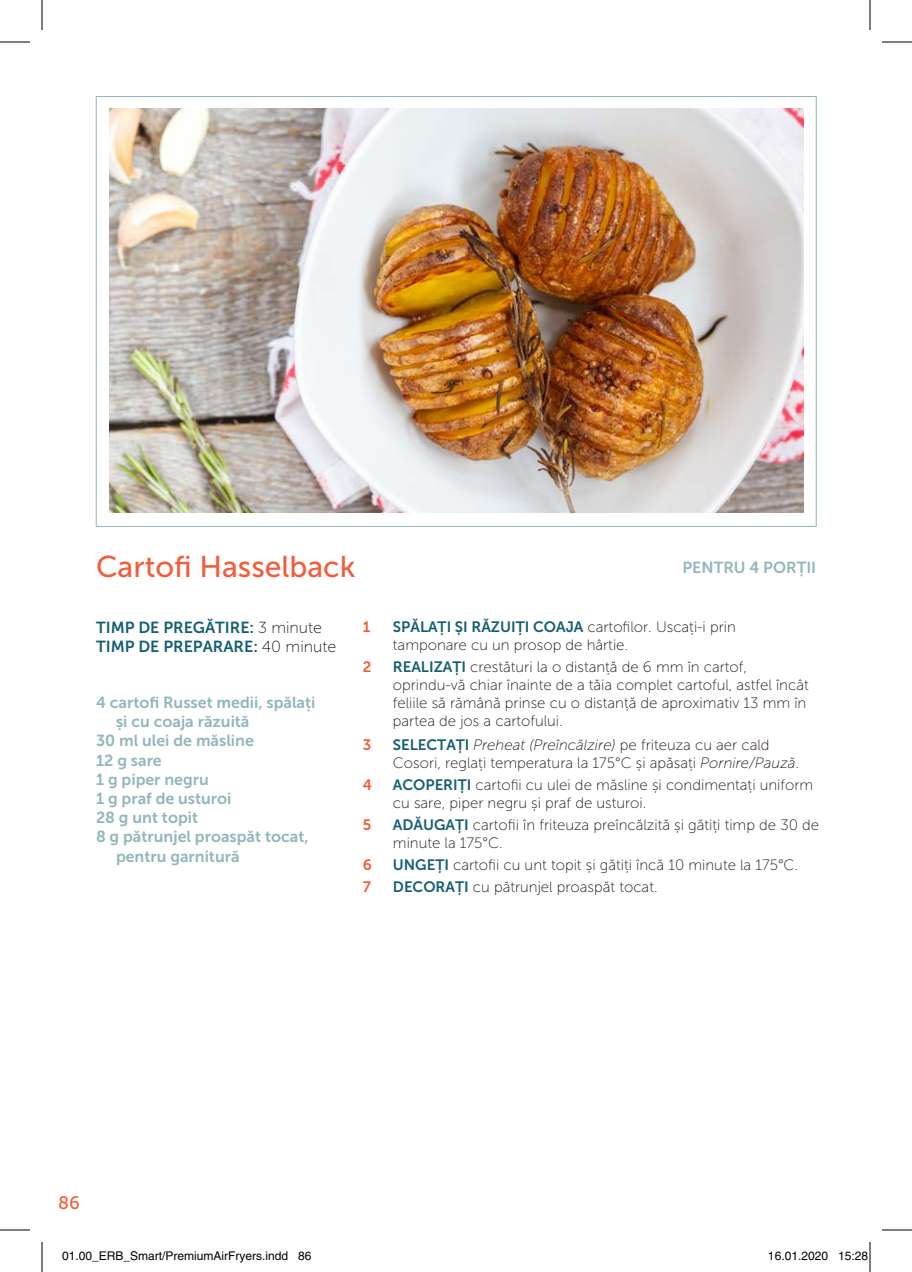
<style>
.page{position:relative;width:912px;height:1272px;background:#fff}
.page>*{position:absolute;margin:0;border:0;box-sizing:border-box;transform-origin:0 0}
.t1{font:30px "Museo Sans 500";color:#f15e3c}
.t2{font:18px "Museo Sans 500";color:#f15e3c}
.t3{font:16px "Museo Sans 700";color:#91b7bb}
.t4{font:16px/19.2px "Museo Sans 700";color:#155f73}
.t5{font:15px/18px "Museo Sans 100";color:#231815}
.t6{font:15px "Museo Sans 700";color:#f15e3c}
.t7{font:12px "Helvetica";color:#000}
.s1{font-family:"Museo Sans 100";color:#231815}
.s2{font-family:"Museo Sans 700";color:#155f73}
.s3{font-style:italic}
</style>
<div class="page">
<img style="left:109px;top:109px;width:694px;height:403px">
<hr style="left:0;top:42px;width:30px;height:1px;background:#000">
<hr style="left:882px;top:42px;width:30px;height:1px;background:#000">
<hr style="left:0;top:1230px;width:30px;height:1px;background:#000">
<hr style="left:882px;top:1230px;width:30px;height:1px;background:#000">
<hr style="left:42px;top:0;width:1px;height:30px;background:#000">
<hr style="left:42px;top:1242px;width:1px;height:30px;background:#000">
<hr style="left:870px;top:0;width:1px;height:30px;background:#000">
<hr style="left:870px;top:1242px;width:1px;height:30px;background:#000">
<div style="left:62px;top:1251px;width:6px;height:9px;border:1px solid #fff;border-radius:50%"></div>
<svg style="left:63px;top:1251px;width:5px;height:9px"></svg>
<h1 class="t1" style="left:96px;top:550px;width:261px">Cartofi Hasselback</h1>
<p class="t3" style="left:683px;top:559px;width:135px">PENTRU 4 PORȚII</p>
<p class="t4" style="left:96px;top:618px;width:242px">TIMP DE PREGĂTIRE: <span class="s1">3 minute<br></span>TIMP DE PREPARARE: <span class="s1">40 minute</span></p>
<p class="t3" style="left:96px;top:694px;width:221px">4 cartofi Russet medii, spălați</p>
<p class="t3" style="left:116px;top:713px;width:135px">și cu coaja răzuită</p>
<p class="t3" style="left:96px;top:732px;width:159px">30 ml ulei de măsline</p>
<p class="t3" style="left:96px;top:751px;width:67px">12 g sare</p>
<p class="t3" style="left:96px;top:770px;width:114px">1 g piper negru</p>
<p class="t3" style="left:96px;top:790px;width:137px">1 g praf de usturoi</p>
<p class="t3" style="left:96px;top:809px;width:104px">28 g unt topit</p>
<p class="t3" style="left:96px;top:828px;width:214px">8 g pătrunjel proaspăt tocat,</p>
<p class="t3" style="left:116px;top:847px;width:125px">pentru garnitură</p>
<p class="t6" style="left:363px;top:619px;width:9px">1</p>
<p class="t5" style="left:393px;top:618px;width:344px"><span class="s2">SPĂLAȚI ȘI RĂZUIȚI COAJA</span> cartofilor. Uscați-i prin tamponare cu un prosop de hârtie.</p>
<p class="t6" style="left:363px;top:659px;width:10px">2</p>
<p class="t5" style="left:393px;top:658px;width:417px"><span class="s2">REALIZAȚI</span> crestături la o distanță de 6 mm în cartof, oprindu-vă chiar înainte de a tăia complet cartoful, astfel încât feliile să rămână prinse cu o distanță de aproximativ 13 mm în partea de jos a cartofului.</p>
<p class="t6" style="left:363px;top:737px;width:10px">3</p>
<p class="t5" style="left:393px;top:736px;width:408px"><span class="s2">SELECTAȚI</span> <span class="s3">Preheat (Preîncălzire)</span> pe friteuza cu aer cald<br>Cosori, reglați temperatura la 175°C și apăsați <span class="s3">Pornire/Pauză</span>.</p>
<p class="t6" style="left:363px;top:777px;width:11px">4</p>
<p class="t5" style="left:393px;top:776px;width:422px"><span class="s2">ACOPERIȚI</span> cartofii cu ulei de măsline și condimentați uniform cu sare, piper negru și praf de usturoi.</p>
<p class="t6" style="left:363px;top:817px;width:10px">5</p>
<p class="t5" style="left:393px;top:816px;width:428px"><span class="s2">ADĂUGAȚI</span> cartofii în friteuza preîncălzită și gătiți timp de 30 de minute la 175°C.</p>
<p class="t6" style="left:363px;top:857px;width:11px">6</p>
<p class="t5" style="left:393px;top:856px;width:407px"><span class="s2">UNGEȚI</span> cartofii cu unt topit și gătiți încă 10 minute la 175°C.</p>
<p class="t6" style="left:363px;top:879px;width:10px">7</p>
<p class="t5" style="left:393px;top:878px;width:266px"><span class="s2">DECORAȚI</span> cu pătrunjel proaspăt tocat.</p>
<p class="t2" style="left:58px;top:1193px;width:23px">86</p>
<p class="t7" style="left:62px;top:1249px;width:251px">01.00_ERB_Smart/PremiumAirFryers.indd 86</p>
<p class="t7" style="left:768px;top:1249px;width:102px">16.01.2020 15:28</p>
</div>
